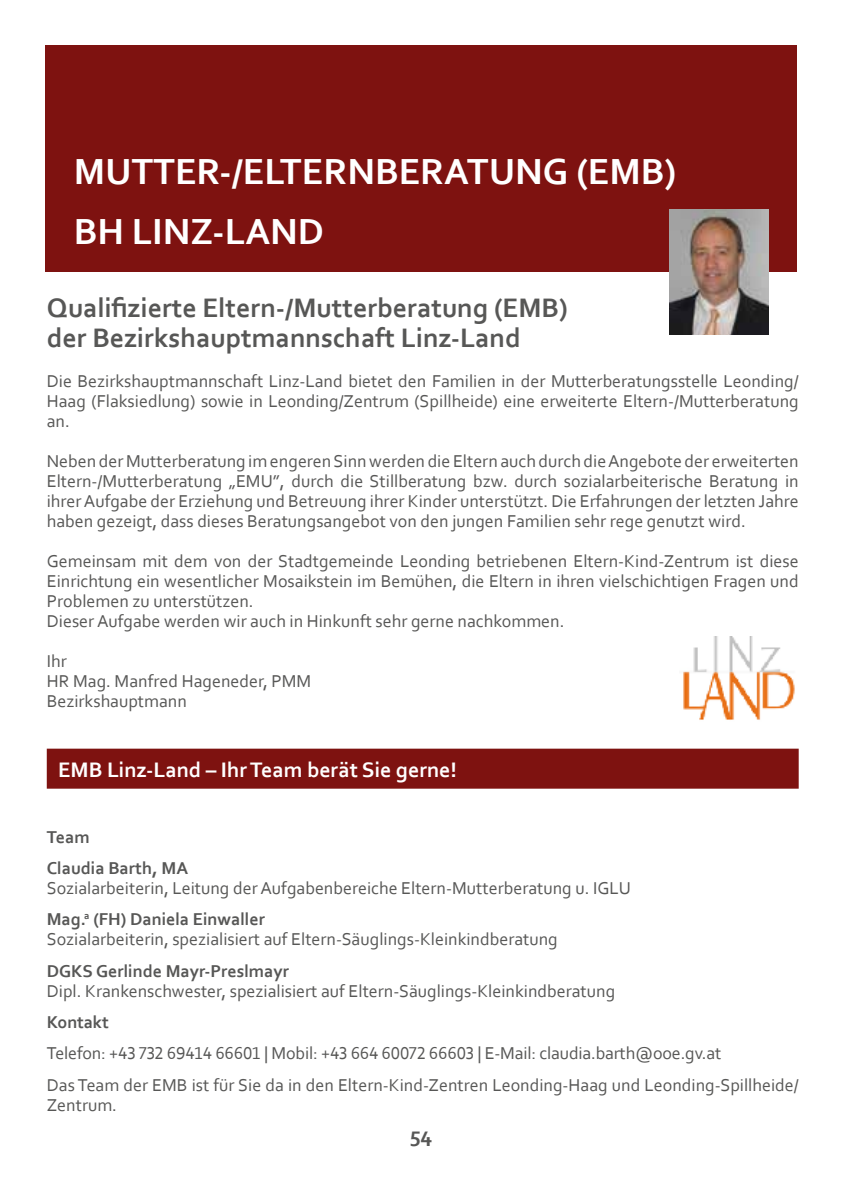
<style>
.page{position:relative;width:842px;height:1191px;background:#fff}
.page>*{position:absolute;margin:0;border:0;box-sizing:border-box;transform-origin:0 0}
.t1{font:700 38px/60px "Corbel";color:#fff}
.t2{font:700 28px/30px "Corbel";color:#575756}
.t3{font:700 22px "Corbel";color:#fff}
.t4{font:700 22px "Corbel";color:#575756}
.t5{font:18px/20px "Corbel";color:#575756}
.t6{font:700 18px/31.4px "Corbel";color:#575756}
.s1{font-weight:700}
</style>
<div class="page">
<div style="left:45px;top:45px;width:752px;height:227px;background:#7e1210"></div>
<div style="left:47px;top:748px;width:752px;height:40px;background:#7e1210"></div>
<img style="left:669px;top:210px;width:99px;height:124px">
<img style="left:683px;top:636px;width:112px;height:84px">
<h1 class="t1" style="left:74px;top:140px;width:604px">MUTTER-/ELTERNBERATUNG (EMB)<br>BH LINZ-LAND</h1>
<h2 class="t2" style="left:47px;top:292px;width:522px">Qualifizierte Eltern-/Mutterberatung (EMB) der Bezirkshauptmannschaft Linz-Land</h2>
<p class="t5" style="left:47px;top:371px;width:753px;text-align:justify">Die Bezirkshauptmannschaft Linz-Land bietet den Familien in der Mutterberatungsstelle Leonding/ Haag (Flaksiedlung) sowie in Leonding/Zentrum (Spillheide) eine erweiterte Eltern-/Mutterberatung an.</p>
<p class="t5" style="left:47px;top:451px;width:753px;text-align:justify">Neben der Mutterberatung im engerenSinn werden die Eltern auch durch dieAngebote der erweiterten Eltern-/Mutterberatung „EMU”, durch die Stillberatung bzw. durch sozialarbeiterische Beratung in ihrerAufgabe der Erziehung und Betreuung ihrer Kinder unterstützt. Die Erfahrungen der letzten Jahre haben gezeigt, dass dieses Beratungsangebot von den jungen Familien sehr rege genutzt wird.</p>
<p class="t5" style="left:47px;top:551px;width:753px">Gemeinsam mit dem von der Stadtgemeinde Leonding betriebenen Eltern-Kind-Zentrum ist diese Einrichtung ein wesentlicher Mosaikstein im Bemühen, die Eltern in ihren vielschichtigen Fragen und Problemen zu unterstützen.<br>Dieser Aufgabe werden wir auch in Hinkunft sehr gerne nachkommen.</p>
<p class="t5" style="left:47px;top:651px;width:266px">Ihr<br>HR Mag. Manfred Hageneder, PMM<br>Bezirkshauptmann</p>
<p class="t3" style="left:58px;top:756px;width:400px">EMB Linz-Land – Ihr Team berät Sie gerne!</p>
<p class="t6" style="left:47px;top:820px;width:143px">Team<br>Claudia Barth, MA</p>
<p class="t5" style="left:47px;top:872px;width:586px;line-height:31.4px">Sozialarbeiterin, Leitung derAufgabenbereiche Eltern-Mutterberatung u. IGLU<br><span class="s1">Mag.</span><sup>a</sup> <span class="s1">(FH) Daniela Einwaller</span></p>
<p class="t5" style="left:47px;top:929px;width:513px">Sozialarbeiterin, spezialisiert auf Eltern-Säuglings-Kleinkindberatung</p>
<p class="t6" style="left:47px;top:954px;width:244px">DGKS Gerlinde Mayr-Preslmayr</p>
<p class="t5" style="left:47px;top:980px;width:570px">Dipl. Krankenschwester, spezialisiert auf Eltern-Säuglings-Kleinkindberatung</p>
<p class="t6" style="left:47px;top:1006px;width:64px">Kontakt</p>
<p class="t5" style="left:47px;top:1037px;width:753px;line-height:31.4px">Telefon: +43 732 69414 66601 | Mobil: +43 664 60072 66603 | E-Mail: claudia.barth@ooe.gv.at<br>Das Team der EMB ist für Sie da in den Eltern-Kind-Zentren Leonding-Haag und Leonding-Spillheide/</p>
<p class="t5" style="left:47px;top:1094px;width:72px">Zentrum.</p>
<p class="t4" style="left:410px;top:1124px;width:24px">54</p>
</div>
